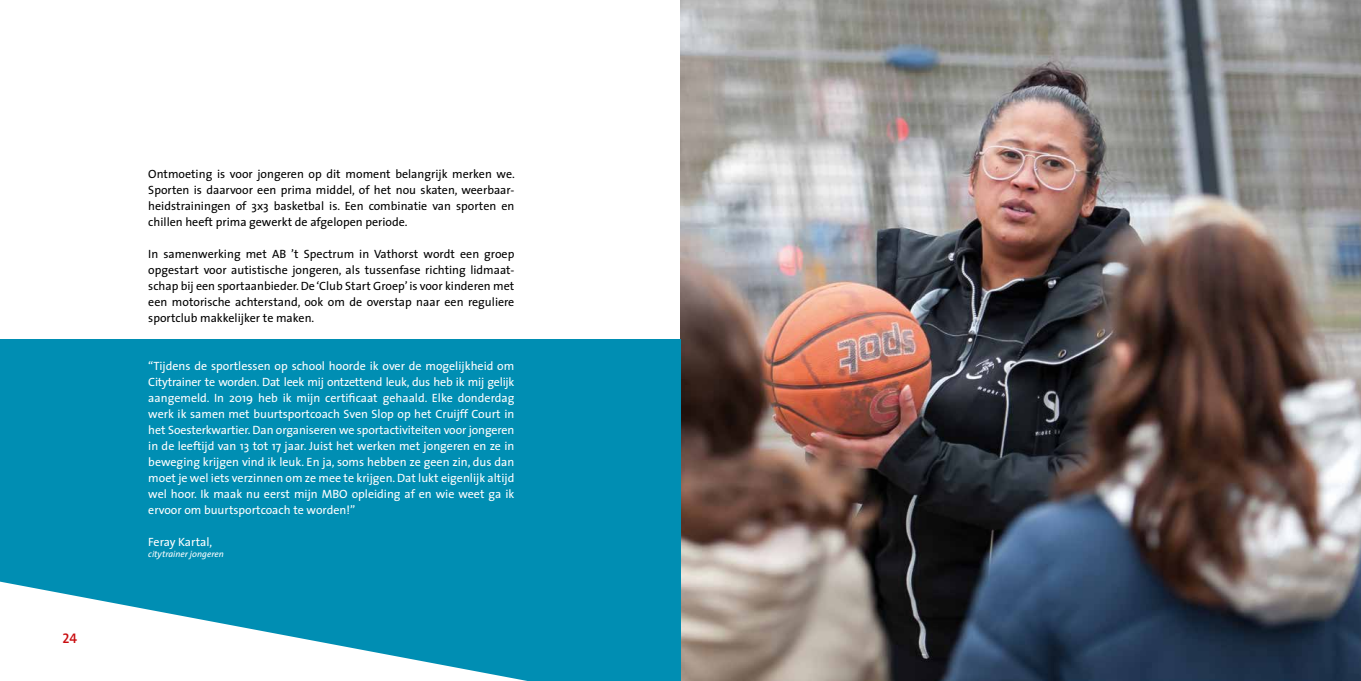
<style>
.page{position:relative;width:1361px;height:681px;background:#fff}
.page>*{position:absolute;margin:0;border:0;box-sizing:border-box;transform-origin:0 0}
.t1{font:14px "The Sans Semi Bold Caps";color:#c90c0f}
.t2{font:12px/16px "The Sans";color:#fff;text-align:justify}
.t3{font:12px/16px "The Sans";color:#000;text-align:justify}
.t4{font:italic 9px "The Sans";color:#fff}
</style>
<div class="page">
<img style="left:680px;top:0;width:681px;height:680px">
<div style="left:0;top:340px;width:680px;height:340px;background:#008eb3"></div>
<svg style="left:0;top:581px;width:522px;height:99px"></svg>
<p class="t1" style="left:62px;top:626px;width:16px">24</p>
<p class="t3" style="left:148px;top:165px;width:368px">Ontmoeting is voor jongeren op dit moment belangrijk merken we.<br>Sporten is daarvoor een prima middel, of het nou skaten, weerbaar&shy;heidstrainingen of 3x3 basketbal is. Een combinatie van sporten en chillen heeft prima gewerkt de afgelopen periode.</p>
<p class="t3" style="left:148px;top:245px;width:368px">In samenwerking met AB ’t Spectrum in Vathorst wordt een groep opgestart voor autistische jongeren, als tussenfase richting lidmaat&shy;schap bij een sportaanbieder. De ‘Club Start Groep’ is voor kinderen met een motorische achterstand, ook om de overstap naar een reguliere sportclub makkelijker te maken.</p>
<p class="t2" style="left:148px;top:357px;width:368px">“Tijdens de sportlessen op school hoorde ik over de mogelijkheid om Citytrainer te worden. Dat leek mij ontzettend leuk, dus heb ik mij gelijk aangemeld. In 2019 heb ik mijn certificaat gehaald. Elke donderdag werk ik samen met buurtsportcoach Sven Slop op het Cruijff Court in het Soesterkwartier. Dan organiseren we sportactiviteiten voor jongeren in de leeftijd van 13 tot 17 jaar. Juist het werken met jongeren en ze in beweging krijgen vind ik leuk. En ja, soms hebben ze geen zin, dus dan moet je wel iets verzinnen om ze mee te krijgen. Dat lukt eigenlijk altijd wel hoor. Ik maak nu eerst mijn MBO opleiding af en wie weet ga ik ervoor om buurtsportcoach te worden!”</p>
<p class="t2" style="left:148px;top:533px;width:65px">Feray Kartal,</p>
<p class="t4" style="left:148px;top:546px;width:77px">citytrainer jongeren</p>
</div>
